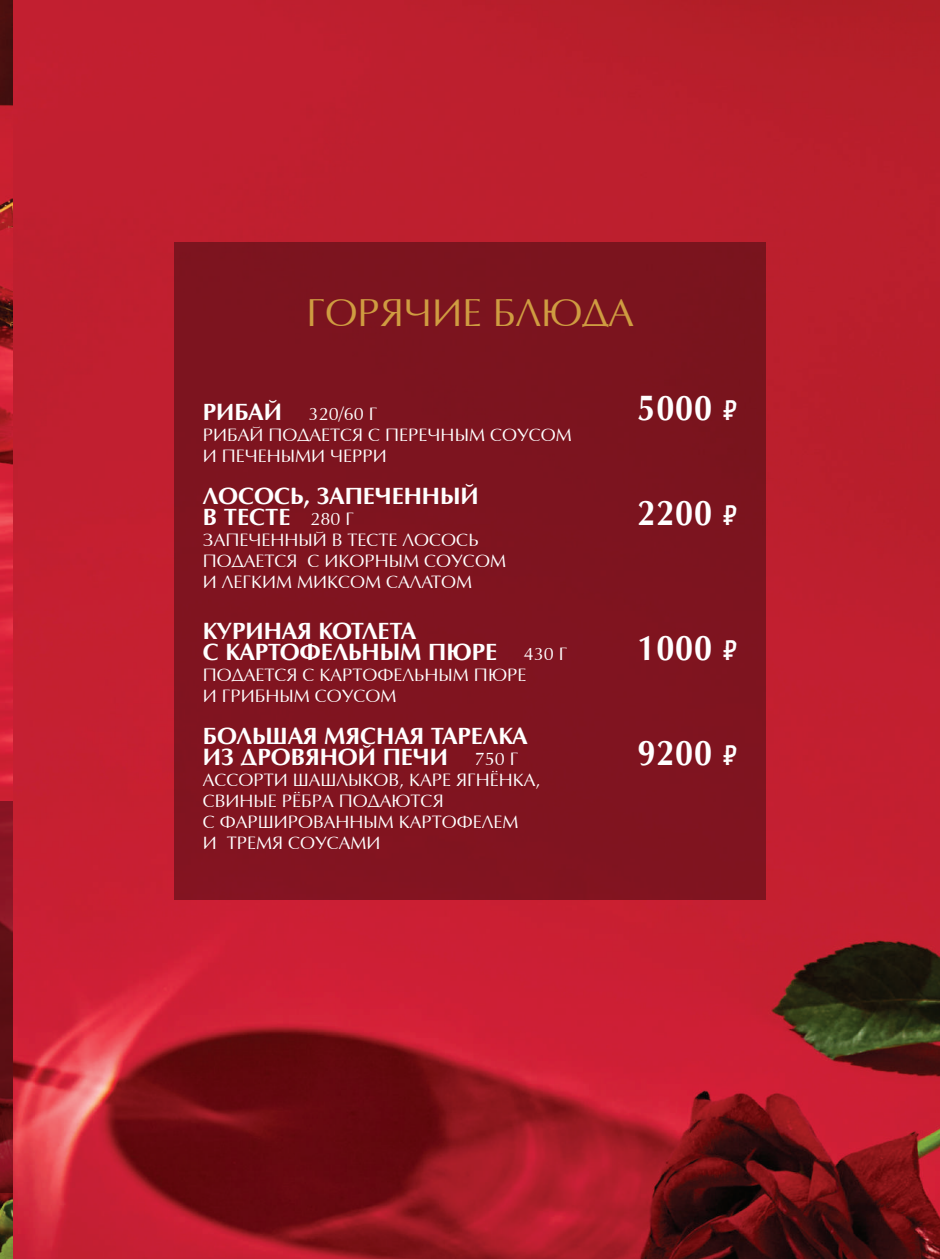
<style>
.page{position:relative;width:940px;height:1259px;background:#fff}
.page>*{position:absolute;margin:0;border:0;box-sizing:border-box;transform-origin:0 0}
.t1{font:39px "AG Opus";color:#cf9c41}
.t2{font:700 36px "AG Opus";letter-spacing:.025em;color:#fff;scale:.9 1}
.t3{font:700 24px/21px "AG Opus";color:#fff}
.t4{font:18px/21px "AG Opus";color:#fff}
.s1{font-weight:700;font-size:24px}
.s2{font-family:"PT Rouble Decorative";font-weight:400;font-size:28.05px}
.s3{font-weight:400;font-size:18px}
</style>
<div class="page">
<img style="left:0;top:0;width:940px;height:1259px">
<div style="left:174px;top:242px;width:592px;height:657px;background:#7f141f"></div>
<svg style="left:0;top:801px;width:13px;height:392px;fill:#611015"></svg>
<h1 class="t1" style="left:306px;top:293px;width:329px">ГОРЯЧИЕ БЛЮДА</h1>
<p class="t4" style="left:203px;top:404px;width:176px"><span class="s1">РИБАЙ</span> 320/60 Г</p>
<h2 class="t2" style="left:637px;top:387px;width:112px">5000 <span class="s2">м</span></h2>
<p class="t4" style="left:203px;top:425px;width:370px">РИБАЙ ПОДАЕТСЯ С ПЕРЕЧНЫМ СОУСОМ<br>И ПЕЧЕНЫМИ ЧЕРРИ</p>
<h3 class="t3" style="left:203px;top:486px;width:277px">ЛОСОСЬ, ЗАПЕЧЕННЫЙ<br>В ТЕСТЕ <span class="s3">280 Г</span></h3>
<h2 class="t2" style="left:637px;top:492px;width:112px">2200 <span class="s2">м</span></h2>
<p class="t4" style="left:203px;top:530px;width:305px">ЗАПЕЧЕННЫЙ В ТЕСТЕ ЛОСОСЬ<br>ПОДАЕТСЯ С ИКОРНЫМ СОУСОМ<br>И ЛЕГКИМ МИКСОМ САЛАТОМ</p>
<h3 class="t3" style="left:203px;top:620px;width:366px">КУРИНАЯ КОТЛЕТА<br>С КАРТОФЕЛЬНЫМ ПЮРЕ <span class="s3">430 Г</span></h3>
<p class="t4" style="left:203px;top:665px;width:325px">ПОДАЕТСЯ С КАРТОФЕЛЬНЫМ ПЮРЕ<br>И ГРИБНЫМ СОУСОМ</p>
<h3 class="t3" style="left:203px;top:725px;width:326px">БОЛЬШАЯ МЯСНАЯ ТАРЕЛКА<br>ИЗ ДРОВЯНОЙ ПЕЧИ <span class="s3">750 Г</span></h3>
<p class="t4" style="left:203px;top:770px;width:339px">АССОРТИ ШАШЛЫКОВ, КАРЕ ЯГНЁНКА,<br>СВИНЫЕ РЁБРА ПОДАЮТСЯ<br>С ФАРШИРОВАННЫМ КАРТОФЕЛЕМ<br>И ТРЕМЯ СОУСАМИ</p>
<h2 class="t2" style="left:637px;top:626px;width:112px">1000 <span class="s2">м</span></h2>
<h2 class="t2" style="left:637px;top:731px;width:112px">9200 <span class="s2">м</span></h2>
</div>
